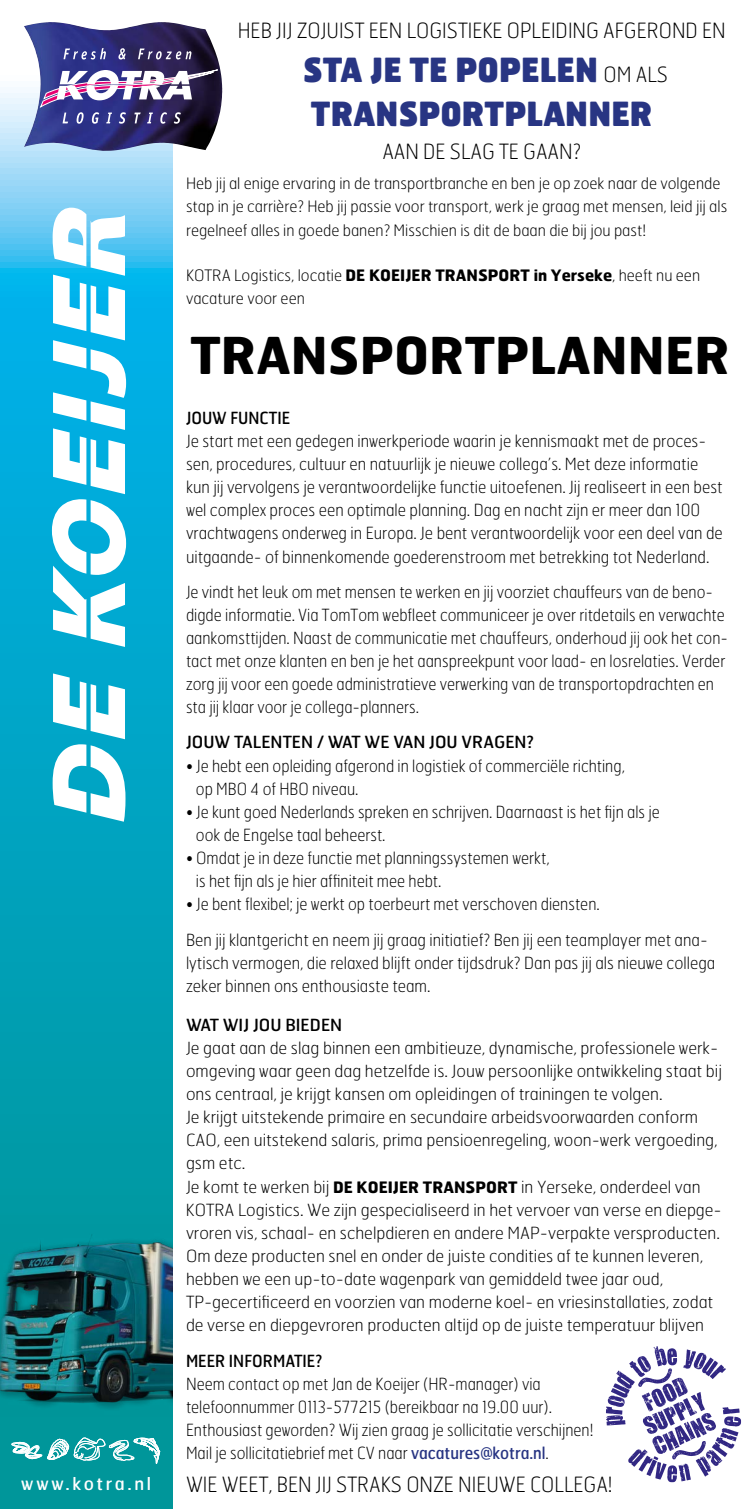
<style>
.page{position:relative;width:745px;height:1509px;background:#fff}
.page>*{position:absolute;margin:0;border:0;box-sizing:border-box;transform-origin:0 0}
.t1{font:700 50.75px "Hermes";color:#000}
.t2{font:900 33.25px/43.8px "Hermes";color:#283583;scale:.9 1}
.t3{font:100 21px "Hermes";color:#000;scale:.93 1}
.t4{font:17.5px "Hermes";letter-spacing:.15em;color:#fff}
.t5{font:100 16.8px/23.1px "Hermes";color:#000;scale:.92 1}
.t6{font:100 16.8px/23.1px "Hermes";color:#000}
.t7{font:100 16.8px/23.1px "Hermes";color:#000;scale:.95 1}
.t8{font:16.8px "Hermes";color:#000}
.t9{font:16.8px "Hermes";color:#000;scale:.92 1}
.t10{font:100 15.75px/23.1px "Hermes";color:#000}
.s1{font-weight:100;font-size:21px;color:#000}
.s2{font-weight:700}
.s3{font-weight:700;font-size:15.75px}
.s4{font-weight:400;color:#283583}
</style>
<div class="page">
<svg style="left:0;top:87px;width:172px;height:1421px;background:#0fa8c4"></svg>
<img style="left:24px;top:22px;width:198px;height:129px">
<svg style="left:63px;top:48px;width:43px;height:11px"></svg>
<svg style="left:118px;top:48px;width:7px;height:11px"></svg>
<svg style="left:138px;top:48px;width:53px;height:11px"></svg>
<svg style="left:40px;top:69px;width:178px;height:55px"></svg>
<svg style="left:12px;top:1437px;width:148px;height:25px"></svg>
<img style="left:0;top:1215px;width:172px;height:200px">
<svg style="left:606px;top:1346px;width:134px;height:136px"></svg>
<svg style="left:53px;top:673px;width:72px;height:148px"></svg>
<svg style="left:52px;top:207px;width:74px;height:440px"></svg>
<p class="t4" style="left:21px;top:1472px;width:131px">www.kotra.nl</p>
<p class="t3" style="left:238px;top:18px;width:525px">HEB JIJ ZOJUIST EEN LOGISTIEKE OPLEIDING AFGEROND EN</p>
<h2 class="t2" style="left:302px;top:47px;width:407px">STA JE TE POPELEN <span class="s1">OM ALS<br></span>TRANSPORTPLANNER</h2>
<p class="t3" style="left:382px;top:138px;width:215px">AAN DE SLAG TE GAAN?</p>
<p class="t10" style="left:186px;top:172px;width:542px">Heb jij al enige ervaring in de transportbranche en ben je op zoek naar de volgende stap in je carrière? Heb jij passie voor transport, werk je graag met mensen, leid jij als regelneef alles in goede banen? Misschien is dit de baan die bij jou past!</p>
<p class="t10" style="left:186px;top:263px;width:515px">KOTRA Logistics, locatie <span class="s2">DE KOEIJER TRANSPORT in Yerseke</span>, heeft nu een vacature voor een</p>
<h1 class="t1" style="left:190px;top:322px;width:540px">TRANSPORTPLANNER</h1>
<p class="t9" style="left:186px;top:407px;width:115px">JOUW FUNCTIE</p>
<p class="t7" style="left:186px;top:429px;width:566px">Je start met een gedegen inwerkperiode waarin je kennismaakt met de proces&shy;sen, procedures, cultuur en natuurlijk je nieuwe collega’s. Met deze informatie kun jij vervolgens je verantwoordelijke functie uitoefenen. Jij realiseert in een best wel complex proces een optimale planning. Dag en nacht zijn er meer dan 100 vrachtwagens onderweg in Europa. Je bent verantwoordelijk voor een deel van de uitgaande- of binnenkomende goederenstroom met betrekking tot Nederland.</p>
<p class="t5" style="left:186px;top:579px;width:590px">Je vindt het leuk om met mensen te werken en jij voorziet chauffeurs van de beno&shy;digde informatie. Via TomTom webfleet communiceer je over ritdetails en verwachte aankomsttijden. Naast de communicatie met chauffeurs, onderhoud jij ook het con&shy;tact met onze klanten en ben je het aanspreekpunt voor laad- en losrelaties. Verder zorg jij voor een goede administratieve verwerking van de transportopdrachten en sta jij klaar voor je collega-planners.</p>
<p class="t8" style="left:186px;top:731px;width:349px">JOUW TALENTEN / WAT WE VAN JOU VRAGEN?</p>
<p class="t5" style="left:196px;top:753px;width:467px;text-indent:-10px">• Je hebt een opleiding afgerond in logistiek of commerciële richting, op MBO 4 of HBO niveau.</p>
<p class="t5" style="left:196px;top:799px;width:505px;text-indent:-10px">• Je kunt goed Nederlands spreken en schrijven. Daarnaast is het fijn als je ook de Engelse taal beheerst.</p>
<p class="t5" style="left:196px;top:845px;width:385px;text-indent:-10px">• Omdat je in deze functie met planningssystemen werkt, is het fijn als je hier affiniteit mee hebt.</p>
<p class="t5" style="left:186px;top:886px;width:568px;line-height:35.4px">• Je bent flexibel; je werkt op toerbeurt met verschoven diensten.<br>Ben jij klantgericht en neem jij graag initiatief? Ben jij een teamplayer met ana-</p>
<p class="t7" style="left:186px;top:950px;width:558px">lytisch vermogen, die relaxed blijft onder tijdsdruk? Dan pas jij als nieuwe collega zeker binnen ons enthousiaste team.</p>
<p class="t8" style="left:186px;top:1013px;width:158px">WAT WIJ JOU BIEDEN</p>
<p class="t6" style="left:186px;top:1035px;width:537px">Je gaat aan de slag binnen een ambitieuze, dynamische, professionele werk&shy;omgeving waar geen dag hetzelfde is. Jouw persoonlijke ontwikkeling staat bij ons centraal, je krijgt kansen om opleidingen of trainingen te volgen.<br>Je krijgt uitstekende primaire en secundaire arbeidsvoorwaarden conform CAO, een uitstekend salaris, prima pensioenregeling, woon-werk vergoeding, gsm etc.<br>Je komt te werken bij <span class="s3">DE KOEIJER TRANSPORT</span> in Yerseke, onderdeel van KOTRA Logistics. We zijn gespecialiseerd in het vervoer van verse en diepge&shy;vroren vis, schaal- en schelpdieren en andere MAP-verpakte versproducten.<br>Om deze producten snel en onder de juiste condities af te kunnen leveren, hebben we een up-to-date wagenpark van gemiddeld twee jaar oud, TP-gecertificeerd en voorzien van moderne koel- en vriesinstallaties, zodat de verse en diepgevroren producten altijd op de juiste temperatuur blijven</p>
<p class="t9" style="left:186px;top:1349px;width:149px">MEER INFORMATIE?</p>
<p class="t5" style="left:186px;top:1371px;width:444px">Neem contact op met Jan de Koeijer (HR-manager) via telefoonnummer 0113-577215 (bereikbaar na 19.00 uur).<br>Enthousiast geworden? Wij zien graag je sollicitatie verschijnen!<br>Mail je sollicitatiebrief met CV naar <span class="s4">vacatures@kotra.nl</span>.</p>
<p class="t3" style="left:186px;top:1471px;width:460px">WIE WEET, BEN JIJ STRAKS ONZE NIEUWE COLLEGA!</p>
</div>
